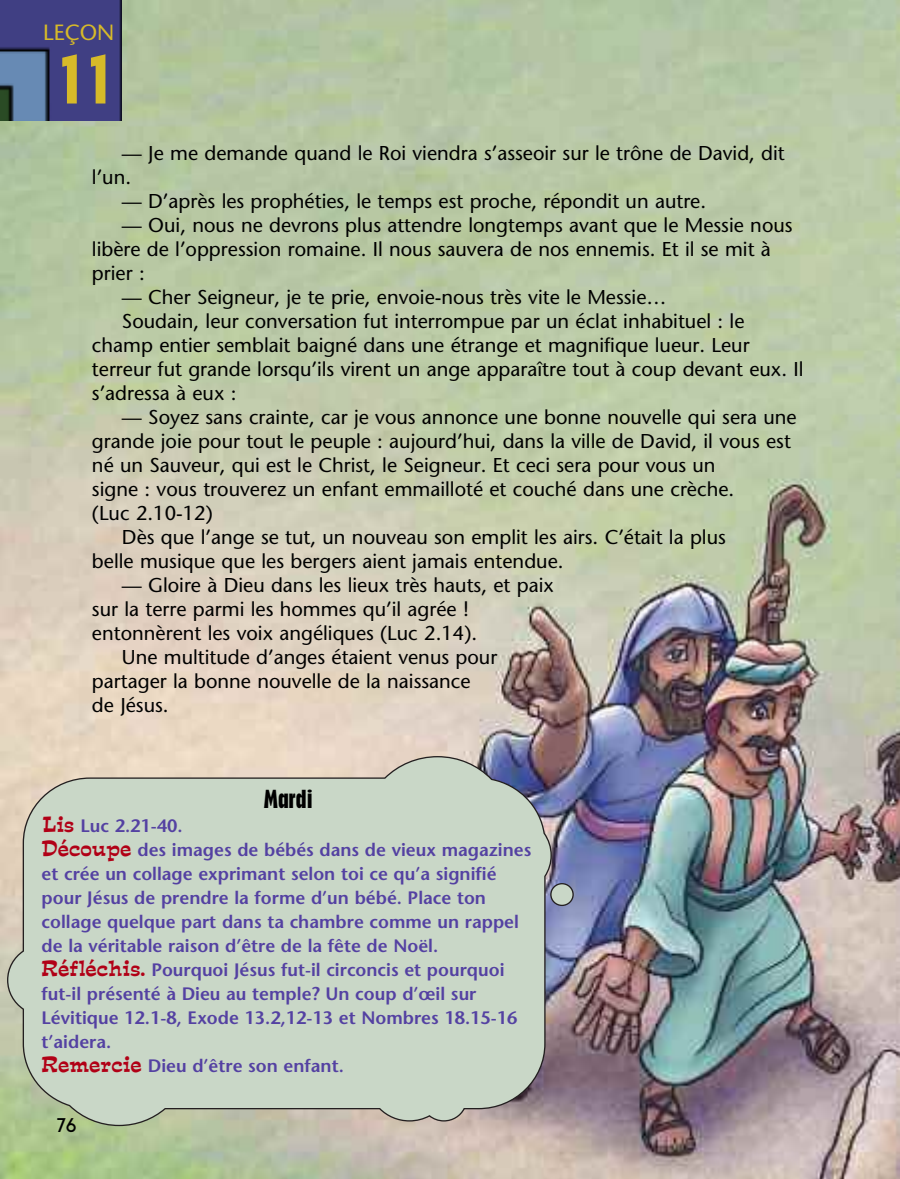
<style>
.page{position:relative;width:900px;height:1179px;background:#fff}
.page>*{position:absolute;margin:0;border:0;box-sizing:border-box;transform-origin:0 0}
.t1{font:700 condensed 64px "Placard";color:#d7ba29}
.t2{font:700 condensed 24px "Placard";color:#000}
.t3{font:22px "Stone Sans";color:#d7ba29}
.t4{font:20px/24px "Stone Sans";color:#000}
.t5{font:700 20px "New Garden";color:#000}
.t6{font:600 18px/24px "Stone Sans";color:#5441a2}
.s1{font-family:"Estro Font";font-weight:400;font-size:20px;color:#b10016}
</style>
<div class="page">
<img style="left:0;top:0;width:900px;height:1179px">
<img style="left:0;top:0;width:122px;height:120px">
<svg style="left:7px;top:756px;width:546px;height:370px;background:#c6d0c1"></svg>
<div style="left:551px;top:884px;width:22px;height:21px;background:#c9d7c7;border-radius:50%"></div>
<div style="left:550px;top:883px;width:24px;height:23px;border:1px solid #231f20;border-radius:50%"></div>
<p class="t3" style="left:43px;top:23px;width:73px">LEÇON</p>
<h1 class="t1" style="left:57px;top:55px;width:59px">11</h1>
<p class="t4" style="left:92px;top:143px;width:694px;text-indent:30px">— Je me demande quand le Roi viendra s’asseoir sur le trône de David, dit l’un.</p>
<p class="t4" style="left:122px;top:191px;width:586px">— D’après les prophéties, le temps est proche, répondit un autre.</p>
<p class="t4" style="left:92px;top:215px;width:702px;text-indent:30px">— Oui, nous ne devrons plus attendre longtemps avant que le Messie nous libère de l’oppression romaine. Il nous sauvera de nos ennemis. Et il se mit à prier :</p>
<p class="t4" style="left:122px;top:287px;width:546px">— Cher Seigneur, je te prie, envoie-nous très vite le Messie…</p>
<p class="t4" style="left:122px;top:311px;width:624px">Soudain, leur conversation fut interrompue par un éclat inhabituel : le</p>
<p class="t4" style="left:92px;top:335px;width:659px">champ entier semblait baigné dans une étrange et magnifique lueur. Leur</p>
<p class="t4" style="left:92px;top:359px;width:713px">terreur fut grande lorsqu’ils virent un ange apparaître tout à coup devant eux. Il</p>
<p class="t4" style="left:92px;top:383px;width:146px">s’adressa à eux :</p>
<p class="t4" style="left:122px;top:407px;width:676px">— Soyez sans crainte, car je vous annonce une bonne nouvelle qui sera une</p>
<p class="t4" style="left:92px;top:431px;width:700px">grande joie pour tout le peuple : aujourd’hui, dans la ville de David, il vous est</p>
<p class="t4" style="left:92px;top:455px;width:625px">né un Sauveur, qui est le Christ, le Seigneur. Et ceci sera pour vous un</p>
<p class="t4" style="left:92px;top:479px;width:644px">signe : vous trouverez un enfant emmailloté et couché dans une crèche.</p>
<p class="t4" style="left:92px;top:503px;width:122px">(Luc 2.10-12)</p>
<p class="t4" style="left:122px;top:527px;width:606px">Dès que l’ange se tut, un nouveau son emplit les airs. C’était la plus</p>
<p class="t4" style="left:92px;top:551px;width:473px">belle musique que les bergers aient jamais entendue.</p>
<p class="t4" style="left:122px;top:575px;width:433px">— Gloire à Dieu dans les lieux très hauts, et paix</p>
<p class="t4" style="left:92px;top:599px;width:378px">sur la terre parmi les hommes qu’il agrée !</p>
<p class="t4" style="left:92px;top:623px;width:387px">entonnèrent les voix angéliques (Luc 2.14).</p>
<p class="t4" style="left:122px;top:647px;width:377px">Une multitude d’anges étaient venus pour</p>
<p class="t4" style="left:92px;top:671px;width:380px">partager la bonne nouvelle de la naissance</p>
<p class="t4" style="left:92px;top:695px;width:78px">de Jésus.</p>
<p class="t2" style="left:264px;top:790px;width:50px">Mardi</p>
<p class="t6" style="left:42px;top:816px;width:491px"><span class="s1">Lis</span> Luc 2.21-40.<br><span class="s1">Découpe</span> des images de bébés dans de vieux magazines et crée un collage exprimant selon toi ce qu’a signifié pour Jésus de prendre la forme d’un bébé. Place ton collage quelque part dans ta chambre comme un rappel de la véritable raison d’être de la fête de Noël.<br><span class="s1">Réfléchis.</span> Pourquoi Jésus fut-il circoncis et pourquoi fut-il présenté à Dieu au temple? Un coup d’œil sur Lévitique 12.1-8, Exode 13.2,12-13 et Nombres 18.15-16 t’aidera.<br><span class="s1">Remercie</span> Dieu d’être son enfant.</p>
<p class="t5" style="left:57px;top:1114px;width:21px">76</p>
</div>
